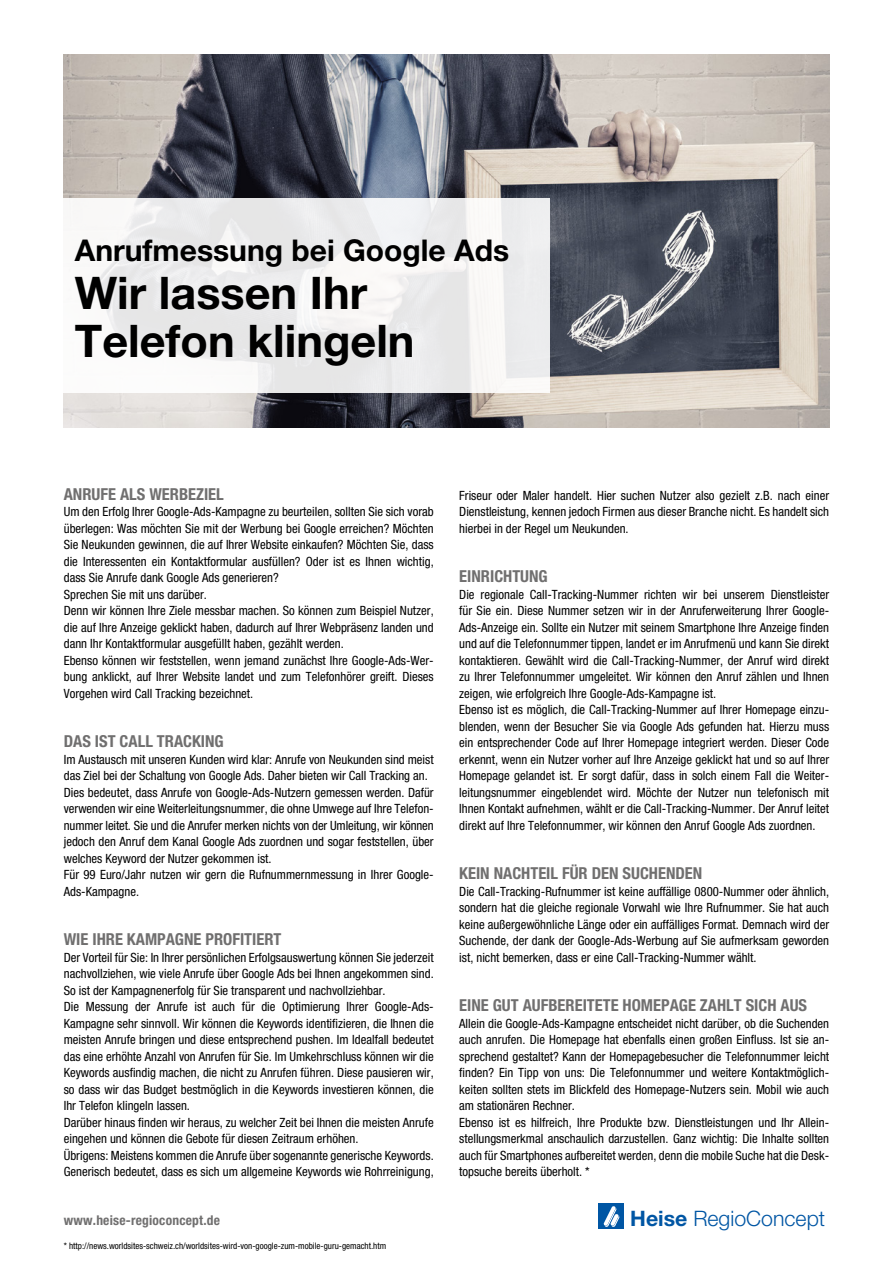
<style>
.page{position:relative;width:893px;height:1263px;background:#fff}
.page>*{position:absolute;margin:0;border:0;box-sizing:border-box;transform-origin:0 0}
.t1{font:700 45px "Helvetica Neue";color:#000}
.t2{font:700 30px "Helvetica Neue";color:#000}
.t3{font:300 21.3px "Helvetica Neue";color:#0056a4}
.t4{font:700 condensed 16.5px "Helvetica Neue";color:#706f6f}
.t5{font:700 condensed 13.5px "Helvetica Neue";letter-spacing:.015em;color:#706f6f}
.t6{font:condensed 12.75px/16.5px "Helvetica Neue";color:#000;text-align:justify}
.t7{font:condensed 9px "Helvetica Neue";color:#000}
.s1{font-weight:700}
</style>
<div class="page">
<div style="left:598px;top:1203px;width:26px;height:26px;background:#0056a4"></div>
<svg style="left:603px;top:1206px;width:17px;height:21px"></svg>
<img style="left:64px;top:54px;width:765px;height:373px">
<svg style="left:64px;top:198px;width:485px;height:194px;fill:#ececee"></svg>
<p class="t2" style="left:75px;top:232px;width:436px">Anrufmessung bei Google Ads</p>
<p class="t1" style="left:75px;top:265px;width:294px">Wir lassen Ihr</p>
<p class="t1" style="left:75px;top:313px;width:341px">Telefon klingeln</p>
<p class="t4" style="left:64px;top:484px;width:162px">ANRUFE ALS WERBEZIEL</p>
<p class="t6" style="left:64px;top:503px;width:371px">Um den Erfolg Ihrer Google-Ads-Kampagne zu beurteilen, sollten Sie sich vorab überlegen: Was möchten Sie mit der Werbung bei Google erreichen? Möchten Sie Neukunden gewinnen, die auf Ihrer Website einkaufen? Möchten Sie, dass die Interessenten ein Kontaktformular ausfüllen? Oder ist es Ihnen wichtig, dass Sie Anrufe dank Google Ads generieren?</p>
<p class="t6" style="left:64px;top:586px;width:145px">Sprechen Sie mit uns darüber.</p>
<p class="t6" style="left:64px;top:602px;width:371px">Denn wir können Ihre Ziele messbar machen. So können zum Beispiel Nutzer, die auf Ihre Anzeige geklickt haben, dadurch auf Ihrer Webpräsenz landen und dann Ihr Kontaktformular ausgefüllt haben, gezählt werden.</p>
<p class="t6" style="left:64px;top:652px;width:371px">Ebenso können wir feststellen, wenn jemand zunächst Ihre Google-Ads-Wer&shy;bung anklickt, auf Ihrer Website landet und zum Telefonhörer greift. Dieses Vorgehen wird Call Tracking bezeichnet.</p>
<p class="t4" style="left:64px;top:731px;width:162px">DAS IST CALL TRACKING</p>
<p class="t6" style="left:64px;top:751px;width:371px">Im Austausch mit unseren Kunden wird klar: Anrufe von Neukunden sind meist das Ziel bei der Schaltung von Google Ads. Daher bieten wir Call Tracking an.</p>
<p class="t6" style="left:64px;top:784px;width:371px">Dies bedeutet, dass Anrufe von Google-Ads-Nutzern gemessen werden. Dafür verwenden wir eine Weiterleitungsnummer, die ohne Umwege auf Ihre Telefon&shy;nummer leitet. Sie und die Anrufer merken nichts von der Umleitung, wir können jedoch den Anruf dem Kanal Google Ads zuordnen und sogar feststellen, über welches Keyword der Nutzer gekommen ist.</p>
<p class="t6" style="left:64px;top:866px;width:371px">Für 99 Euro/Jahr nutzen wir gern die Rufnummernmessung in Ihrer Google-<br>Ads-Kampagne.</p>
<p class="t4" style="left:64px;top:929px;width:219px">WIE IHRE KAMPAGNE PROFITIERT</p>
<p class="t6" style="left:64px;top:949px;width:371px">Der Vorteil für Sie: In Ihrer persönlichen Erfolgsauswertung können Sie jederzeit nachvollziehen, wie viele Anrufe über Google Ads bei Ihnen angekommen sind.<br>So ist der Kampagnenerfolg für Sie transparent und nachvollziehbar.</p>
<p class="t6" style="left:64px;top:998px;width:371px">Die Messung der Anrufe ist auch für die Optimierung Ihrer Google-Ads-Kampagne sehr sinnvoll. Wir können die Keywords identifizieren, die Ihnen die meisten Anrufe bringen und diese entsprechend pushen. Im Idealfall bedeutet das eine erhöhte Anzahl von Anrufen für Sie. Im Umkehrschluss können wir die Keywords ausfindig machen, die nicht zu Anrufen führen. Diese pausieren wir, so dass wir das Budget bestmöglich in die Keywords investieren können, die Ihr Telefon klingeln lassen.</p>
<p class="t6" style="left:64px;top:1114px;width:371px">Darüber hinaus finden wir heraus, zu welcher Zeit bei Ihnen die meisten Anrufe eingehen und können die Gebote für diesen Zeitraum erhöhen.</p>
<p class="t6" style="left:64px;top:1147px;width:371px">Übrigens: Meistens kommen die Anrufe über sogenannte generische Keywords.<br>Generisch bedeutet, dass es sich um allgemeine Keywords wie Rohrreinigung,</p>
<p class="t6" style="left:459px;top:487px;width:371px">Friseur oder Maler handelt. Hier suchen Nutzer also gezielt z.B. nach einer Dienstleistung, kennen jedoch Firmen aus dieser Branche nicht. Es handelt sich hierbei in der Regel um Neukunden.</p>
<p class="t4" style="left:459px;top:566px;width:90px">EINRICHTUNG</p>
<p class="t6" style="left:459px;top:586px;width:371px">Die regionale Call-Tracking-Nummer richten wir bei unserem Dienstleister für Sie ein. Diese Nummer setzen wir in der Anruferweiterung Ihrer Google-Ads-Anzeige ein. Sollte ein Nutzer mit seinem Smartphone Ihre Anzeige finden und auf die Telefonnummer tippen, landet er im Anrufmenü und kann Sie direkt kontaktieren. Gewählt wird die Call-Tracking-Nummer, der Anruf wird direkt zu Ihrer Telefonnummer umgeleitet. Wir können den Anruf zählen und Ihnen zeigen, wie erfolgreich Ihre Google-Ads-Kampagne ist.</p>
<p class="t6" style="left:459px;top:701px;width:371px">Ebenso ist es möglich, die Call-Tracking-Nummer auf Ihrer Homepage einzu&shy;blenden, wenn der Besucher Sie via Google Ads gefunden hat. Hierzu muss ein entsprechender Code auf Ihrer Homepage integriert werden. Dieser Code erkennt, wenn ein Nutzer vorher auf Ihre Anzeige geklickt hat und so auf Ihrer Homepage gelandet ist. Er sorgt dafür, dass in solch einem Fall die Weiter&shy;leitungsnummer eingeblendet wird. Möchte der Nutzer nun telefonisch mit Ihnen Kontakt aufnehmen, wählt er die Call-Tracking-Nummer. Der Anruf leitet direkt auf Ihre Telefonnummer, wir können den Anruf Google Ads zuordnen.</p>
<p class="t4" style="left:459px;top:863px;width:245px">KEIN NACHTEIL FÜR DEN SUCHENDEN</p>
<p class="t6" style="left:459px;top:883px;width:371px">Die Call-Tracking-Rufnummer ist keine auffällige 0800-Nummer oder ähnlich, sondern hat die gleiche regionale Vorwahl wie Ihre Rufnummer. Sie hat auch keine außergewöhnliche Länge oder ein auffälliges Format. Demnach wird der Suchende, der dank der Google-Ads-Werbung auf Sie aufmerksam geworden ist, nicht bemerken, dass er eine Call-Tracking-Nummer wählt.</p>
<p class="t4" style="left:459px;top:995px;width:349px">EINE GUT AUFBEREITETE HOMEPAGE ZAHLT SICH AUS</p>
<p class="t6" style="left:459px;top:1015px;width:371px">Allein die Google-Ads-Kampagne entscheidet nicht darüber, ob die Suchenden auch anrufen. Die Homepage hat ebenfalls einen großen Einfluss. Ist sie an&shy;sprechend gestaltet? Kann der Homepagebesucher die Telefonnummer leicht finden? Ein Tipp von uns: Die Telefonnummer und weitere Kontaktmöglich&shy;keiten sollten stets im Blickfeld des Homepage-Nutzers sein. Mobil wie auch am stationären Rechner.</p>
<p class="t6" style="left:459px;top:1114px;width:371px">Ebenso ist es hilfreich, Ihre Produkte bzw. Dienstleistungen und Ihr Allein&shy;stellungsmerkmal anschaulich darzustellen. Ganz wichtig: Die Inhalte sollten auch für Smartphones aufbereitet werden, denn die mobile Suche hat die Desk&shy;topsuche bereits überholt. *</p>
<p class="t5" style="left:64px;top:1212px;width:158px">www.heise-regioconcept.de</p>
<p class="t3" style="left:630px;top:1206px;width:196px"><span class="s1">Heise</span> RegioConcept</p>
<p class="t7" style="left:64px;top:1241px;width:324px">* http://news.worldsites-schweiz.ch/worldsites-wird-von-google-zum-mobile-guru-gemacht.htm</p>
</div>
